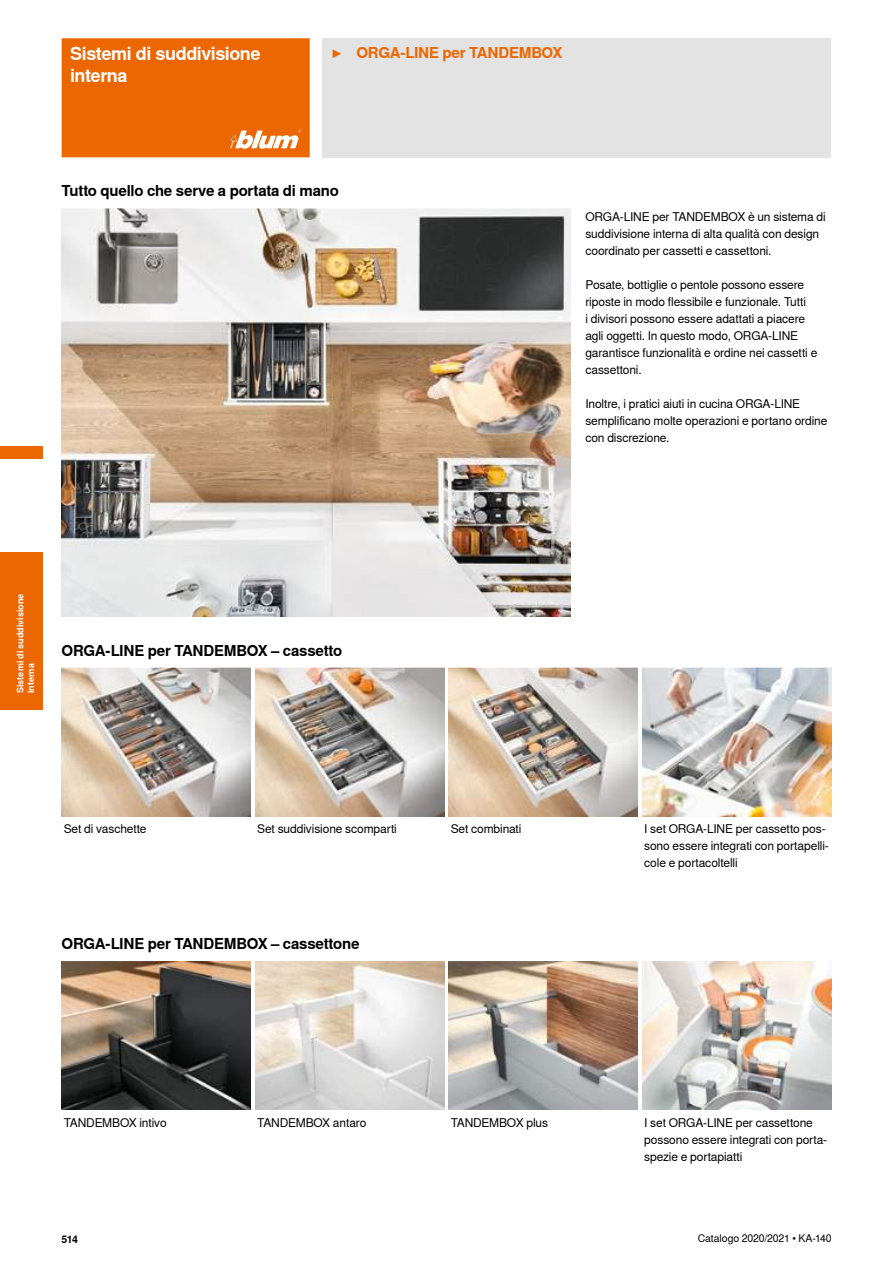
<style>
.page{position:relative;width:893px;height:1263px;background:#fff}
.page>*{position:absolute;margin:0;border:0;box-sizing:border-box;transform-origin:0 0}
.t1{font:700 18px/21.6px "Nimbus Sans Global";letter-spacing:-.025em;color:#fff}
.t2{font:700 15px "Nimbus Sans Global";letter-spacing:-.015em;color:#000}
.t3{font:700 15px "Nimbus Sans Global";letter-spacing:-.015em;color:#ec6602}
.t4{font:12px/17px "Nimbus Sans Global";letter-spacing:-.01em;color:#000}
.t5{font:10.5px "Nimbus Sans Global";letter-spacing:-.01em;color:#000}
.t6{font:700 10.5px "Nimbus Sans Global";color:#000}
.t7{font:700 9px/10.8px "Nimbus Sans Global";color:#fff}
</style>
<div class="page">
<div style="left:322px;top:38px;width:509px;height:119px;background:#e3e3e3"></div>
<img style="left:62px;top:208px;width:508px;height:409px">
<img style="left:62px;top:668px;width:189px;height:148px">
<img style="left:255px;top:668px;width:189px;height:148px">
<img style="left:449px;top:668px;width:189px;height:148px">
<img style="left:642px;top:668px;width:189px;height:148px">
<img style="left:62px;top:961px;width:189px;height:149px">
<img style="left:255px;top:961px;width:189px;height:149px">
<img style="left:449px;top:961px;width:189px;height:149px">
<img style="left:642px;top:961px;width:189px;height:149px">
<div style="left:62px;top:38px;width:248px;height:119px;background:#ec6602"></div>
<div style="left:0;top:446px;width:43px;height:13px;background:#ec6602"></div>
<div style="left:0;top:553px;width:43px;height:157px;background:#ec6602"></div>
<h1 class="t1" style="left:70px;top:43px;width:192px">Sistemi di suddivisione interna</h1>
<p class="t3" style="left:331px;top:44px;width:233px">▶ ORGA-LINE per TANDEMBOX</p>
<p class="t2" style="left:62px;top:182px;width:279px">Tutto quello che serve a portata di mano</p>
<p class="t4" style="left:585px;top:208px;width:242px">ORGA-LINE per TANDEMBOX è un sistema di suddivisione interna di alta qualità con design coordinato per cassetti e cassettoni.</p>
<p class="t4" style="left:585px;top:276px;width:233px">Posate, bottiglie o pentole possono essere riposte in modo flessibile e funzionale. Tutti<br>i divisori possono essere adattati a piacere agli oggetti. In questo modo, ORGA-LINE garantisce funzionalità e ordine nei cassetti e cassettoni.</p>
<p class="t4" style="left:585px;top:395px;width:244px">Inoltre, i pratici aiuti in cucina ORGA-LINE semplificano molte operazioni e portano ordine con discrezione.</p>
<p class="t7" style="left:15px;top:693px;width:101px;rotate:-90deg">Sistemi di suddivisione interna</p>
<p class="t2" style="left:62px;top:642px;width:282px">ORGA-LINE per TANDEMBOX – cassetto</p>
<p class="t4" style="left:64px;top:821px;width:84px">Set di vaschette</p>
<p class="t4" style="left:257px;top:821px;width:141px">Set suddivisione scomparti</p>
<p class="t4" style="left:451px;top:821px;width:72px">Set combinati</p>
<p class="t4" style="left:644px;top:821px;width:186px">I set ORGA-LINE per cassetto pos&shy;sono essere integrati con portapelli&shy;cole e portacoltelli</p>
<p class="t2" style="left:62px;top:935px;width:299px">ORGA-LINE per TANDEMBOX – cassettone</p>
<p class="t4" style="left:64px;top:1114px;width:104px">TANDEMBOX intivo</p>
<p class="t4" style="left:257px;top:1114px;width:111px">TANDEMBOX antaro</p>
<p class="t4" style="left:451px;top:1114px;width:99px">TANDEMBOX plus</p>
<p class="t4" style="left:644px;top:1114px;width:184px">I set ORGA-LINE per cassettone possono essere integrati con porta&shy;spezie e portapiatti</p>
<p class="t6" style="left:61px;top:1233px;width:18px">514</p>
<p class="t5" style="left:698px;top:1232px;width:136px">Catalogo 2020/2021 • KA-140</p>
</div>
